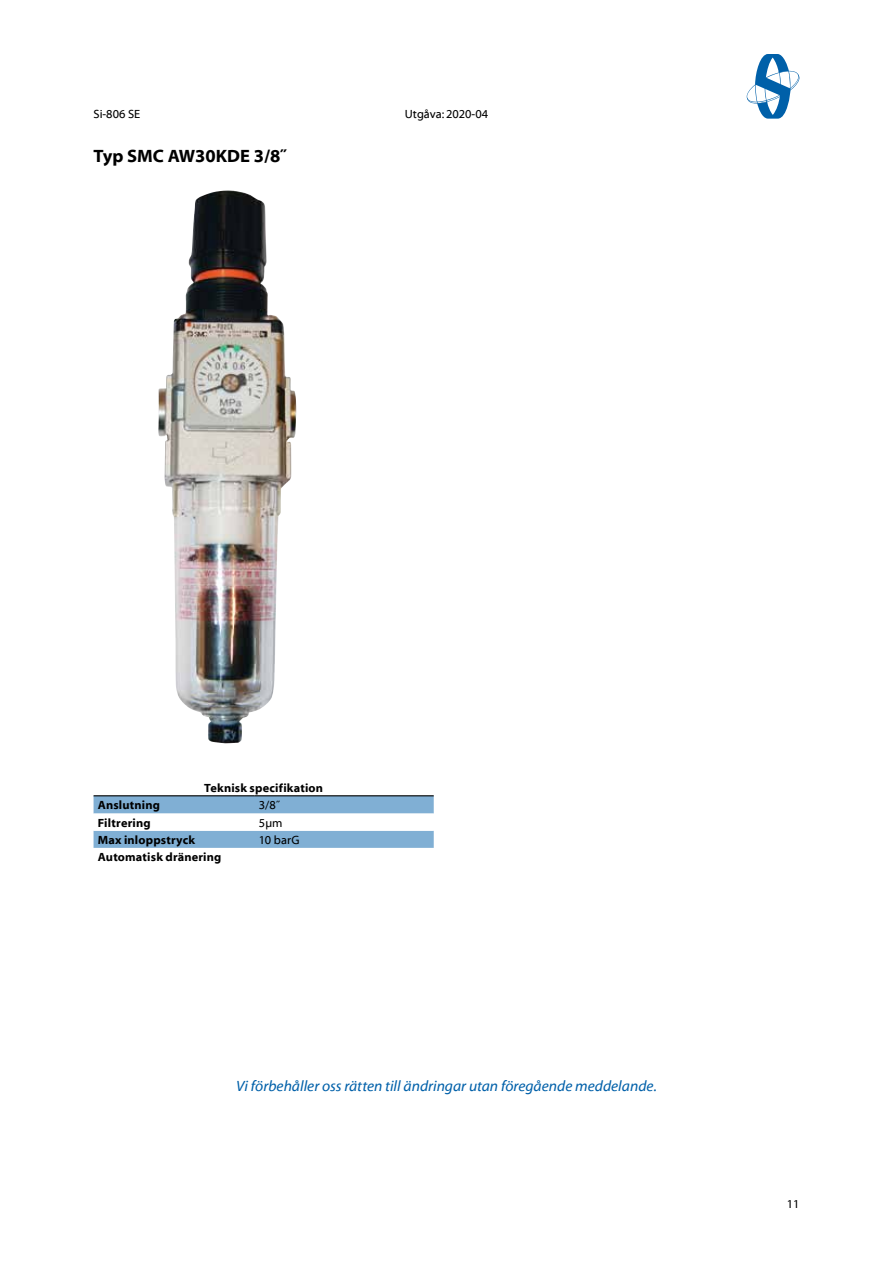
<style>
.page{position:relative;width:893px;height:1263px;background:#fff}
.page>*{position:absolute;margin:0;border:0;box-sizing:border-box;transform-origin:0 0}
.t1{font:18px "Myriad Bd Web";color:#000}
.t2{font:15px "Myriad It Web";color:#0060a9}
.t3{font:12px "Myriad Bd Web";letter-spacing:.015em;color:#000}
.t4{font:12px "Myriad Web";color:#000}
</style>
<div class="page">
<svg style="left:746px;top:54px;width:53px;height:65px"></svg>
<svg style="left:94px;top:796px;width:340px;height:52px"></svg>
<hr style="left:94px;top:795px;width:161px;height:1px;background:#000">
<hr style="left:255px;top:795px;width:179px;height:1px;background:#000">
<img style="left:158px;top:193px;width:133px;height:550px">
<p class="t4" style="left:94px;top:107px;width:48px">Si-806 SE</p>
<p class="t4" style="left:405px;top:107px;width:85px">Utgåva: 2020-04</p>
<h1 class="t1" style="left:94px;top:146px;width:194px">Typ SMC AW30KDE 3/8˝</h1>
<p class="t3" style="left:204px;top:781px;width:120px">Teknisk specifikation</p>
<p class="t3" style="left:98px;top:799px;width:64px">Anslutning</p>
<p class="t4" style="left:259px;top:799px;width:22px">3/8˝</p>
<p class="t3" style="left:98px;top:816px;width:54px">Filtrering</p>
<p class="t4" style="left:259px;top:816px;width:25px">5µm</p>
<p class="t3" style="left:98px;top:833px;width:99px">Max inloppstryck</p>
<p class="t4" style="left:259px;top:833px;width:42px">10 barG</p>
<p class="t3" style="left:98px;top:850px;width:125px">Automatisk dränering</p>
<p class="t2" style="left:236px;top:1078px;width:422px">Vi förbehåller oss rätten till ändringar utan föregående meddelande.</p>
<p class="t4" style="left:787px;top:1197px;width:14px">11</p>
</div>
